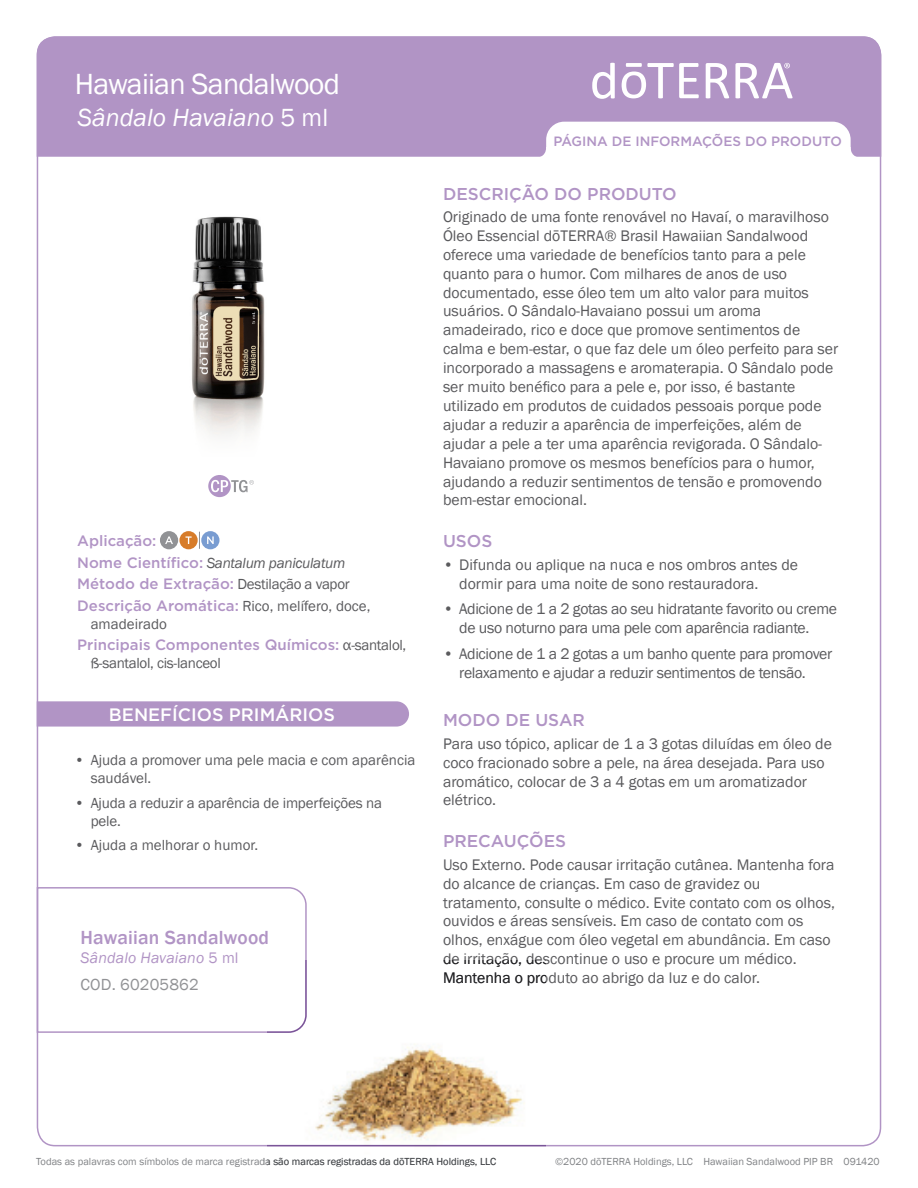
<style>
.page{position:relative;width:918px;height:1188px;background:#fff}
.page>*{position:absolute;margin:0;border:0;box-sizing:border-box;transform-origin:0 0}
.t1{font:30px "Franklin Gothic";letter-spacing:-.025em;color:#fff}
.t2{font:italic 25.5px "Franklin Gothic";color:#fff}
.Tag_H1{font:500 19.5px "Franklin Gothic";letter-spacing:.01em;color:#b194c5}
.t3{font:500 18px "Gotham";color:#fff}
.Purple_Headers{font:500 17.1px "Gotham";color:#b194c5}
.Tag_details{font:16.5px "Franklin Gothic";letter-spacing:.01em;color:#919295}
.Body{font:15.75px/18.9px "Franklin Gothic";color:#5a5a5d}
.Body-2{font:15.75px/18.9px "Franklin Gothic";letter-spacing:-.02em;color:#5a5a5d}
.Tag_H2{font:italic 15.75px "Franklin Gothic";letter-spacing:.01em;color:#b194c5}
.Oil_Attribute_Panel{font:15px/18px "Franklin Gothic";color:#5a5a5d}
.Oil_Attribute_Panel-2{font:15px/18px "Franklin Gothic";letter-spacing:-.02em;color:#5a5a5d}
.Oil_Attribute_Panel-3{font:500 15px "Gotham";color:#b194c5}
.Oil_Attribute_Panel-4{font:italic 15px "Franklin Gothic";letter-spacing:-.02em;color:#5a5a5d}
.t4{font:500 13.5px "Gotham";color:#b194c5}
.t5{font:10.5px "Franklin Gothic";color:#808285}
.s1{font-style:normal}
.s2{font-family:"Gotham";font-weight:500;font-style:normal;color:#b194c5}
.s3{font-family:"Franklin Gothic";font-weight:400;color:#5a5a5d}
.s4{font-family:"Gotham";font-weight:500;color:#b194c5}
</style>
<div class="page">
<div style="left:37px;top:36px;width:844px;height:121px;background:#b194c5"></div>
<svg style="left:706px;top:63px;width:23px;height:35px"></svg>
<svg style="left:622px;top:63px;width:77px;height:35px"></svg>
<svg style="left:592px;top:63px;width:23px;height:36px"></svg>
<svg style="left:735px;top:63px;width:58px;height:35px"></svg>
<svg style="left:536px;top:122px;width:325px;height:35px"></svg>
<svg style="left:208px;top:475px;width:46px;height:22px"></svg>
<svg style="left:199px;top:532px;width:1px;height:17px"></svg>
<div style="left:160px;top:531px;width:18px;height:18px;background:#919295;border-radius:50%"></div>
<svg style="left:165px;top:536px;width:8px;height:8px"></svg>
<div style="left:179px;top:531px;width:19px;height:18px;background:#d77c29;border-radius:50%"></div>
<svg style="left:186px;top:536px;width:6px;height:8px"></svg>
<div style="left:201px;top:531px;width:19px;height:18px;background:#799cd1;border-radius:50%"></div>
<svg style="left:207px;top:536px;width:7px;height:8px"></svg>
<svg style="left:37px;top:701px;width:372px;height:26px"></svg>
<svg style="left:36px;top:886px;width:271px;height:148px"></svg>
<img style="left:267px;top:960px;width:279px;height:187px">
<img style="left:192px;top:216px;width:73px;height:221px">
<p class="t1" style="left:75px;top:65px;width:266px">Hawaiian Sandalwood</p>
<p class="t2" style="left:78px;top:101px;width:252px">Sândalo Havaiano <span class="s1">5 ml</span></p>
<p class="Oil_Attribute_Panel-3" style="left:77px;top:531px;width:81px">Aplicação:</p>
<p class="Oil_Attribute_Panel-4" style="left:77px;top:553px;width:270px"><span class="s2">Nome Científico:</span> Santalum paniculatum</p>
<p class="Oil_Attribute_Panel-3" style="left:77px;top:574px;width:274px">Método de Extração: <span class="s3">Destilação a vapor</span></p>
<p class="Oil_Attribute_Panel" style="left:91px;top:597px;width:281px;text-indent:-14px"><span class="s4">Descrição Aromática:</span> Rico, melífero, doce, amadeirado</p>
<p class="Oil_Attribute_Panel-2" style="left:91px;top:636px;width:317px;text-indent:-14px"><span class="s4">Principais Componentes Químicos:</span> α-santalol, ß-santalol, cis-lanceol</p>
<p class="t3" style="left:109px;top:703px;width:228px">BENEFÍCIOS PRIMÁRIOS</p>
<p class="Oil_Attribute_Panel" style="left:91px;top:751px;width:326px;text-indent:-16px">• Ajuda a promover uma pele macia e com aparência saudável.</p>
<p class="Oil_Attribute_Panel" style="left:91px;top:794px;width:293px;text-indent:-16px">• Ajuda a reduzir a aparência de imperfeições na pele.</p>
<p class="Oil_Attribute_Panel" style="left:75px;top:837px;width:185px">• Ajuda a melhorar o humor.</p>
<p class="Tag_H1" style="left:81px;top:925px;width:190px">Hawaiian Sandalwood</p>
<p class="Tag_H2" style="left:81px;top:948px;width:160px">Sândalo Havaiano <span class="s1">5 ml</span></p>
<p class="Tag_details" style="left:81px;top:974px;width:120px">COD. 60205862</p>
<p class="t4" style="left:553px;top:132px;width:290px">PÁGINA DE INFORMAÇÕES DO PRODUTO</p>
<p class="Purple_Headers" style="left:443px;top:182px;width:235px">DESCRIÇÃO DO PRODUTO</p>
<p class="Body" style="left:443px;top:208px;width:397px">Originado de uma fonte renovável no Havaí, o maravilhoso Óleo Essencial dōTERRA® Brasil Hawaiian Sandalwood oferece uma variedade de benefícios tanto para a pele quanto para o humor. Com milhares de anos de uso documentado, esse óleo tem um alto valor para muitos usuários. O Sândalo-Havaiano possui um aroma amadeirado, rico e doce que promove sentimentos de calma e bem-estar, o que faz dele um óleo perfeito para ser incorporado a massagens e aromaterapia. O Sândalo pode ser muito benéfico para a pele e, por isso, é bastante utilizado em produtos de cuidados pessoais porque pode ajudar a reduzir a aparência de imperfeições, além de ajudar a pele a ter uma aparência revigorada. O Sândalo-Havaiano promove os mesmos benefícios para o humor, ajudando a reduzir sentimentos de tensão e promovendo bem-estar emocional.</p>
<p class="Purple_Headers" style="left:443px;top:530px;width:51px">USOS</p>
<p class="Body" style="left:459px;top:555px;width:340px;text-indent:-16px">• Difunda ou aplique na nuca e nos ombros antes de dormir para uma noite de sono restauradora.</p>
<p class="Body-2" style="left:459px;top:600px;width:379px;text-indent:-16px">• Adicione de 1 a 2 gotas ao seu hidratante favorito ou creme de uso noturno para uma pele com aparência radiante.</p>
<p class="Body-2" style="left:459px;top:644px;width:375px;text-indent:-16px">• Adicione de 1 a 2 gotas a um banho quente para promover relaxamento e ajudar a reduzir sentimentos de tensão.</p>
<p class="Purple_Headers" style="left:443px;top:709px;width:143px">MODO DE USAR</p>
<p class="Body" style="left:443px;top:734px;width:390px">Para uso tópico, aplicar de 1 a 3 gotas diluídas em óleo de coco fracionado sobre a pele, na área desejada. Para uso aromático, colocar de 3 a 4 gotas em um aromatizador elétrico.</p>
<p class="Purple_Headers" style="left:443px;top:830px;width:125px">PRECAUÇÕES</p>
<p class="Body" style="left:443px;top:855px;width:394px">Uso Externo. Pode causar irritação cutânea. Mantenha fora do alcance de crianças. Em caso de gravidez ou tratamento, consulte o médico. Evite contato com os olhos, ouvidos e áreas sensíveis. Em caso de contato com os olhos, enxágue com óleo vegetal em abundância. Em caso de irritação, descontinue o uso e procure um médico.<br>Mantenha o produto ao abrigo da luz e do calor.</p>
<p class="t5" style="left:36px;top:1155px;width:462px">Todas as palavras com símbolos de marca registrada são marcas registradas da dōTERRA Holdings, LLC</p>
<p class="t5" style="left:555px;top:1155px;width:326px">©2020 dōTERRA Holdings, LLC Hawaiian Sandalwood PIP BR 091420</p>
</div>
